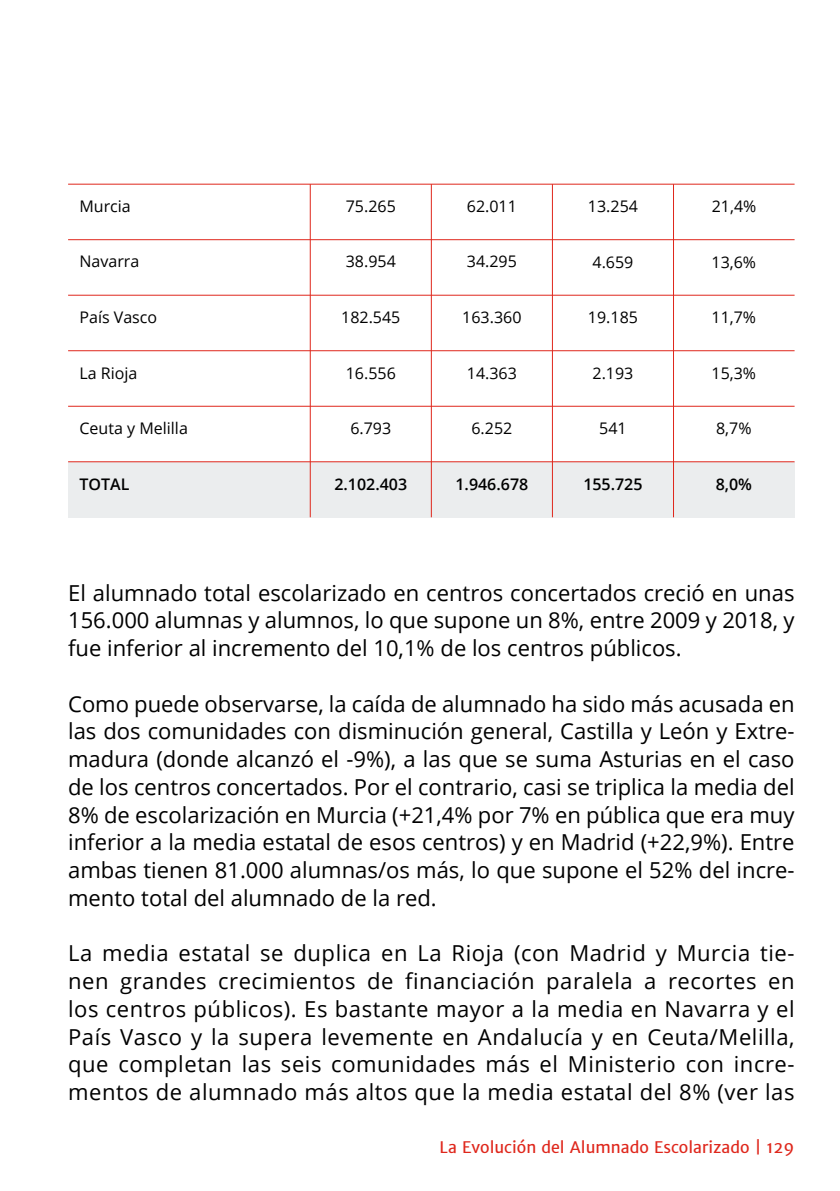
<style>
.page{position:relative;width:840px;height:1191px;background:#fff}
.page>*{position:absolute;margin:0;border:0;box-sizing:border-box;transform-origin:0 0}
.t1{font:22px/27.8px "Open Sans";color:#000;text-align:justify}
.t2{font:16px "Open Sans";color:#000}
.t3{font:16px "Merriweather Sans";color:#df271c}
.t4{font:600 16px "Open Sans";color:#000}
</style>
<div class="page">
<div style="left:68px;top:462px;width:726px;height:55px;background:#ebedee"></div>
<hr style="left:68px;top:239px;width:726px;height:1px;background:#df271c">
<hr style="left:68px;top:184px;width:726px;height:1px;background:#df271c">
<hr style="left:68px;top:295px;width:726px;height:1px;background:#df271c">
<hr style="left:68px;top:350px;width:726px;height:1px;background:#df271c">
<hr style="left:68px;top:406px;width:726px;height:1px;background:#df271c">
<hr style="left:68px;top:461px;width:726px;height:1px;background:#df271c">
<hr style="left:309px;top:184px;width:1px;height:333px;background:#df271c">
<hr style="left:430px;top:184px;width:1px;height:333px;background:#df271c">
<hr style="left:551px;top:184px;width:1px;height:333px;background:#df271c">
<hr style="left:672px;top:184px;width:1px;height:333px;background:#df271c">
<p class="t2" style="left:79px;top:195px;width:53px">Murcia</p>
<p class="t2" style="left:345px;top:195px;width:52px">75.265</p>
<p class="t2" style="left:466px;top:195px;width:52px">62.011</p>
<p class="t2" style="left:587px;top:195px;width:52px">13.254</p>
<p class="t2" style="left:711px;top:195px;width:46px">21,4%</p>
<p class="t2" style="left:79px;top:251px;width:61px">Navarra</p>
<p class="t2" style="left:345px;top:251px;width:52px">38.954</p>
<p class="t2" style="left:466px;top:251px;width:52px">34.295</p>
<p class="t2" style="left:592px;top:251px;width:42px">4.659</p>
<p class="t2" style="left:711px;top:251px;width:46px">13,6%</p>
<p class="t2" style="left:79px;top:306px;width:79px">País Vasco</p>
<p class="t2" style="left:341px;top:306px;width:61px">182.545</p>
<p class="t2" style="left:462px;top:306px;width:61px">163.360</p>
<p class="t2" style="left:587px;top:306px;width:52px">19.185</p>
<p class="t2" style="left:711px;top:306px;width:46px">11,7%</p>
<p class="t2" style="left:79px;top:362px;width:59px">La Rioja</p>
<p class="t2" style="left:79px;top:417px;width:110px">Ceuta y Melilla</p>
<p class="t2" style="left:345px;top:362px;width:52px">16.556</p>
<p class="t2" style="left:350px;top:417px;width:42px">6.793</p>
<p class="t2" style="left:466px;top:362px;width:52px">14.363</p>
<p class="t2" style="left:471px;top:417px;width:42px">6.252</p>
<p class="t2" style="left:592px;top:362px;width:42px">2.193</p>
<p class="t2" style="left:599px;top:417px;width:29px">541</p>
<p class="t2" style="left:711px;top:362px;width:46px">15,3%</p>
<p class="t2" style="left:715px;top:417px;width:37px">8,7%</p>
<p class="t4" style="left:79px;top:473px;width:51px">TOTAL</p>
<p class="t4" style="left:334px;top:473px;width:74px">2.102.403</p>
<p class="t4" style="left:455px;top:473px;width:74px">1.946.678</p>
<p class="t4" style="left:583px;top:473px;width:61px">155.725</p>
<p class="t4" style="left:715px;top:473px;width:38px">8,0%</p>
<p class="t1" style="left:68px;top:578px;width:727px">El alumnado total escolarizado en centros concertados creció en unas 156.000 alumnas y alumnos, lo que supone un 8%, entre 2009 y 2018, y fue inferior al incremento del 10,1% de los centros públicos.</p>
<p class="t1" style="left:68px;top:689px;width:727px">Como puede observarse, la caída de alumnado ha sido más acusada en las dos comunidades con disminución general, Castilla y León y Extre&shy;madura (donde alcanzó el -9%), a las que se suma Asturias en el caso de los centros concertados. Por el contrario, casi se triplica la media del 8% de escolarización en Murcia (+21,4% por 7% en pública que era muy inferior a la media estatal de esos centros) y en Madrid (+22,9%). Entre ambas tienen 81.000 alumnas/os más, lo que supone el 52% del incre&shy;mento total del alumnado de la red.</p>
<p class="t1" style="left:68px;top:939px;width:727px">La media estatal se duplica en La Rioja (con Madrid y Murcia tie&shy;nen grandes crecimientos de financiación paralela a recortes en los centros públicos). Es bastante mayor a la media en Navarra y el País Vasco y la supera levemente en Andalucía y en Ceuta/Melilla, que completan las seis comunidades más el Ministerio con incre&shy;mentos de alumnado más altos que la media estatal del 8% (ver las</p>
<p class="t3" style="left:439px;top:1137px;width:356px">La Evolución del Alumnado Escolarizado | 129</p>
</div>
